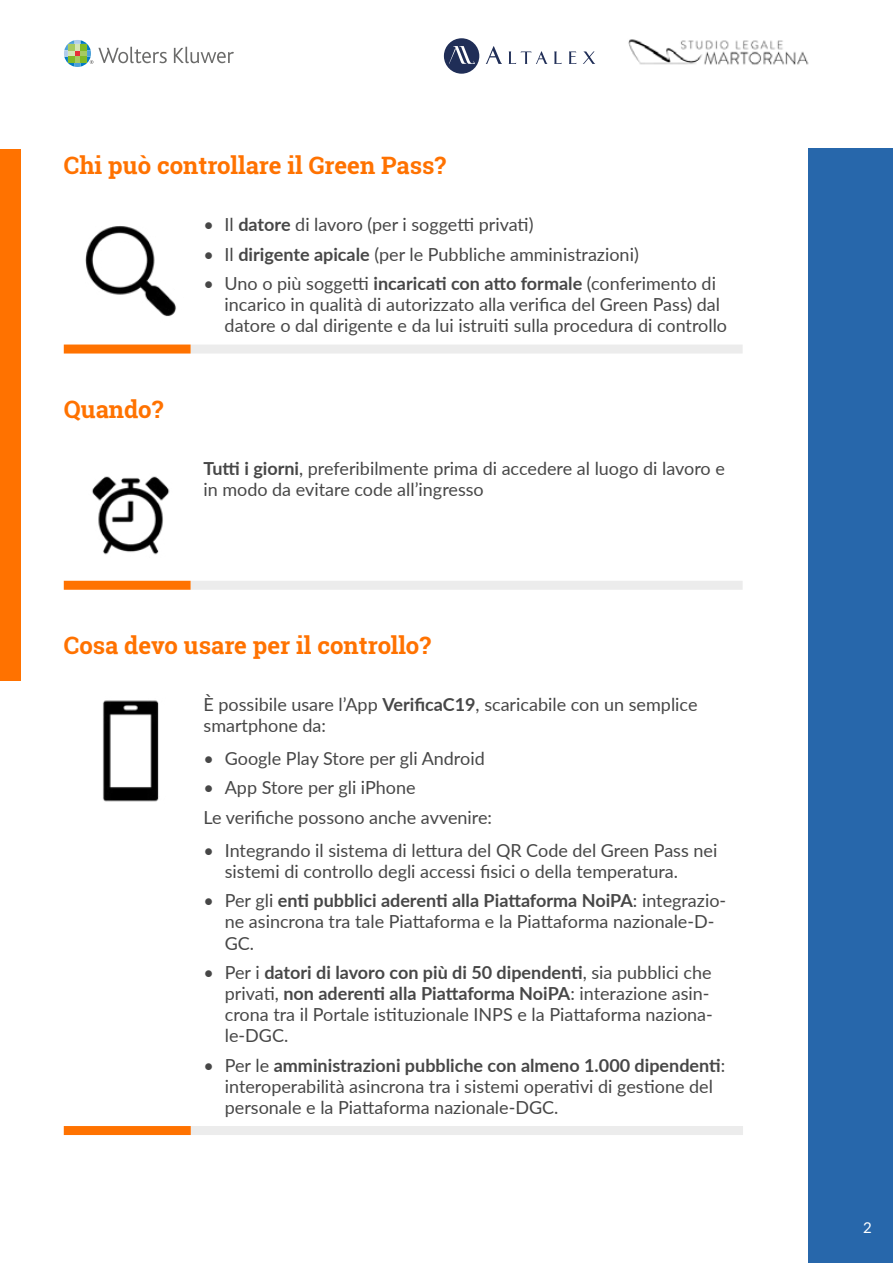
<style>
.page{position:relative;width:893px;height:1263px;background:#fff}
.page>*{position:absolute;margin:0;border:0;box-sizing:border-box;transform-origin:0 0}
.t1{font:700 24px "Roboto Slab";color:#ff7200}
.t2{font:18px/21px "Lato";color:#474747}
.t3{font:15px "Lato";color:#fff}
.s1{font-weight:700}
</style>
<div class="page">
<svg style="left:174px;top:47px;width:60px;height:16px"></svg>
<svg style="left:64px;top:40px;width:103px;height:27px"></svg>
<svg style="left:444px;top:38px;width:35px;height:36px"></svg>
<svg style="left:486px;top:46px;width:16px;height:18px"></svg>
<svg style="left:509px;top:51px;width:38px;height:13px"></svg>
<svg style="left:554px;top:51px;width:8px;height:13px"></svg>
<svg style="left:569px;top:51px;width:8px;height:13px"></svg>
<svg style="left:583px;top:51px;width:12px;height:13px"></svg>
<img style="left:628px;top:39px;width:181px;height:26px">
<div style="left:808px;top:149px;width:85px;height:1114px;background:#2767ab"></div>
<div style="left:0;top:149px;width:21px;height:531px;background:#ff7200"></div>
<div style="left:191px;top:344px;width:552px;height:9px;background:#ececec"></div>
<div style="left:64px;top:344px;width:127px;height:9px;background:#ff7200"></div>
<img style="left:85px;top:226px;width:91px;height:91px">
<div style="left:191px;top:581px;width:552px;height:9px;background:#ececec"></div>
<div style="left:64px;top:581px;width:127px;height:9px;background:#ff7200"></div>
<img style="left:92px;top:476px;width:78px;height:79px">
<div style="left:191px;top:1126px;width:552px;height:9px;background:#ececec"></div>
<div style="left:64px;top:1126px;width:127px;height:9px;background:#ff7200"></div>
<img style="left:103px;top:700px;width:56px;height:102px">
<h1 class="t1" style="left:64px;top:149px;width:384px">Chi può controllare il Green Pass?</h1>
<p class="t2" style="left:203px;top:213px;width:332px">• Il <span class="s1">datore</span> di lavoro (per i soggetti privati)</p>
<p class="t2" style="left:203px;top:243px;width:437px">• Il <span class="s1">dirigente apicale</span> (per le Pubbliche amministrazioni)</p>
<p class="t2" style="left:225px;top:272px;width:504px;text-indent:-21px">• Uno o più soggetti <span class="s1">incaricati con atto formale</span> (conferimento di incarico in qualità di autorizzato alla verifica del Green Pass) dal datore o dal dirigente e da lui istruiti sulla procedura di controllo</p>
<h1 class="t1" style="left:64px;top:393px;width:101px">Quando?</h1>
<p class="t2" style="left:203px;top:457px;width:523px"><span class="s1">Tutti i giorni</span>, preferibilmente prima di accedere al luogo di lavoro e in modo da evitare code all’ingresso</p>
<h1 class="t1" style="left:64px;top:629px;width:369px">Cosa devo usare per il controllo?</h1>
<p class="t2" style="left:204px;top:693px;width:495px">È possibile usare l’App <span class="s1">VerificaC19</span>, scaricabile con un semplice smartphone da:</p>
<p class="t2" style="left:204px;top:747px;width:283px">• Google Play Store per gli Android</p>
<p class="t2" style="left:204px;top:772px;width:290px;line-height:29.5px">• App Store per gli iPhone<br>Le verifiche possono anche avvenire:</p>
<p class="t2" style="left:225px;top:839px;width:494px;text-indent:-21px">• Integrando il sistema di lettura del QR Code del Green Pass nei sistemi di controllo degli accessi fisici o della temperatura.</p>
<p class="t2" style="left:225px;top:890px;width:503px;text-indent:-21px">• Per gli <span class="s1">enti pubblici aderenti alla Piattaforma NoiPA</span>: integrazio&shy;ne asincrona tra tale Piattaforma e la Piattaforma nazionale-D-<br>GC.</p>
<p class="t2" style="left:225px;top:961px;width:490px;text-indent:-21px">• Per i <span class="s1">datori di lavoro con più di 50 dipendenti</span>, sia pubblici che privati, <span class="s1">non aderenti alla Piattaforma NoiPA</span>: interazione asin&shy;crona tra il Portale istituzionale INPS e la Piattaforma naziona&shy;le-DGC.</p>
<p class="t2" style="left:225px;top:1054px;width:502px;text-indent:-21px">• Per le <span class="s1">amministrazioni pubbliche con almeno 1.000 dipendenti</span>: interoperabilità asincrona tra i sistemi operativi di gestione del personale e la Piattaforma nazionale-DGC.</p>
<p class="t3" style="left:863px;top:1217px;width:10px">2</p>
</div>
